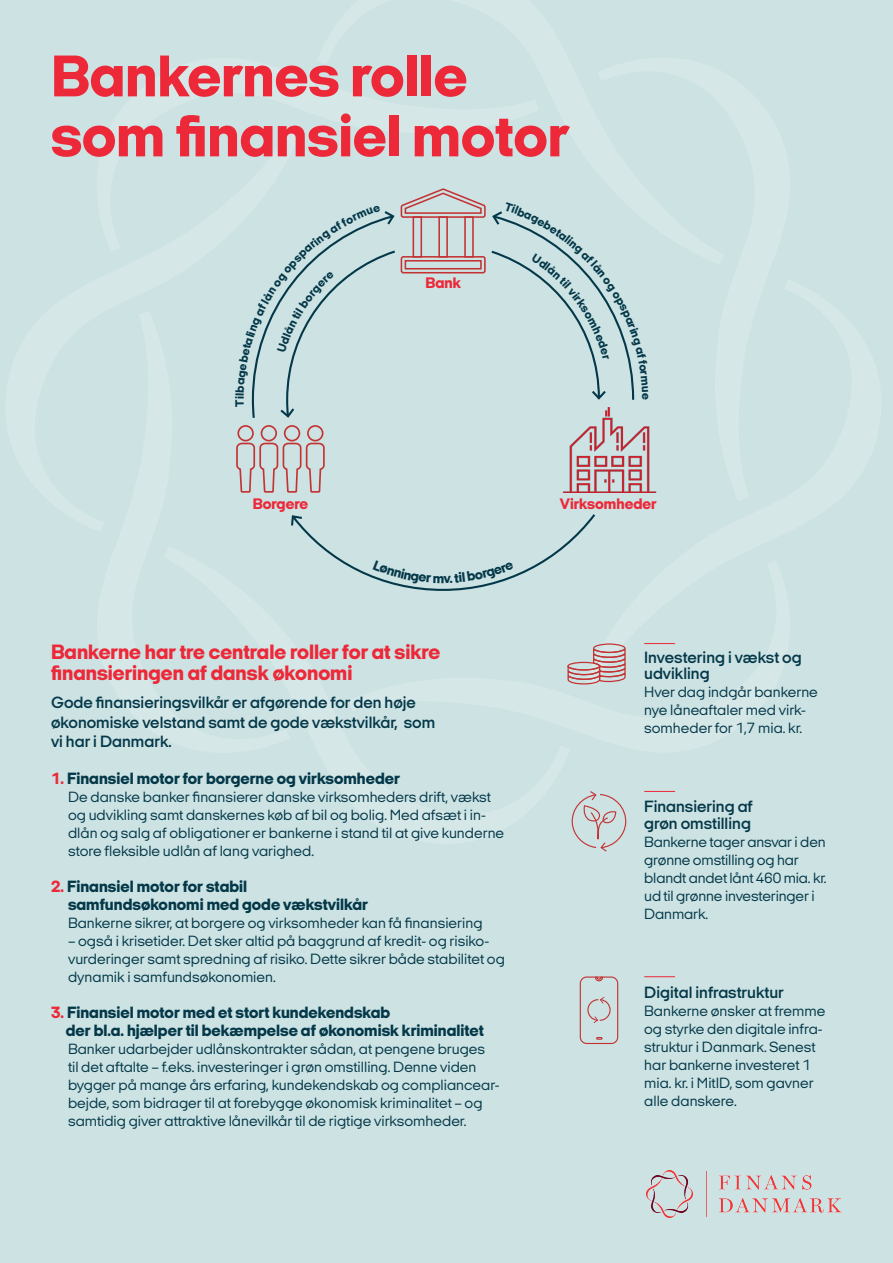
<style>
.page{position:relative;width:893px;height:1263px;background:#cce2e3}
.page>*{position:absolute;margin:0;border:0;box-sizing:border-box;transform-origin:0 0}
.t1{font:800 60px/60px "Italian Plate No 2 Expanded";color:#ed2838}
.rubrik{font:800 21px/21px "Italian Plate No 2 Expanded";color:#ed2838}
.mellemrubrik_indryk{font:800 16.5px/18px "Italian Plate No 2 Expanded";color:#043849}
.Underrubrik{font:600 16.5px/19.8px "Italian Plate No 2 Expanded";color:#043849}
.ikon_tekst{font:600 16.5px/16.5px "Italian Plate No 2 Expanded";color:#043849}
.tekst_til_model{font:800 15.45px "Italian Plate No 2 Expanded";color:#ed2838}
.brød_indryk{font:15px/18px "Italian Plate No 2 Expanded";color:#043849}
.brød_ikon{font:15px/18px "Italian Plate No 2 Expanded";color:#043849}
.mellemrubrik_indryk-2{font:15px/18px "Italian Plate No 2 Expanded";color:#043849}
.s1{color:#ed2838}
</style>
<div class="page">
<img style="left:647px;top:1170px;width:195px;height:47px">
<div style="left:580px;top:976px;width:38px;height:68px;border:1px solid #c43333;border-radius:6px"></div>
<svg style="left:594px;top:976px;width:10px;height:6px"></svg>
<svg style="left:596px;top:1037px;width:7px;height:3px"></svg>
<svg style="left:587px;top:997px;width:24px;height:26px"></svg>
<hr style="left:644px;top:976px;width:31px;height:1px;background:#ed2838">
<svg style="left:571px;top:791px;width:55px;height:61px"></svg>
<hr style="left:644px;top:791px;width:31px;height:1px;background:#ed2838">
<svg style="left:567px;top:643px;width:59px;height:42px"></svg>
<div style="left:567px;top:662px;width:33px;height:8px;border:1px solid #c43333;border-radius:50%"></div>
<hr style="left:644px;top:643px;width:31px;height:1px;background:#ed2838">
<img style="left:563px;top:420px;width:93px;height:73px">
<div style="left:237px;top:425px;width:17px;height:16px;border:2px solid #c43333;border-radius:50%"></div>
<div style="left:261px;top:425px;width:16px;height:16px;border:2px solid #c43333;border-radius:50%"></div>
<div style="left:284px;top:425px;width:16px;height:16px;border:2px solid #c43333;border-radius:50%"></div>
<div style="left:307px;top:425px;width:16px;height:16px;border:2px solid #c43333;border-radius:50%"></div>
<svg style="left:236px;top:442px;width:89px;height:51px"></svg>
<svg style="left:291px;top:514px;width:304px;height:77px"></svg>
<svg style="left:251px;top:188px;width:384px;height:232px"></svg>
<p class="t1" style="left:51px;top:46px;width:519px">Bankernes rolle som finansiel motor</p>
<p class="tekst_til_model" style="left:425px;top:275px;width:37px">Bank</p>
<p class="tekst_til_model" style="left:253px;top:495px;width:57px">Borgere</p>
<p class="tekst_til_model" style="left:560px;top:495px;width:98px">Virksomheder</p>
<p class="rubrik" style="left:51px;top:641px;width:391px">Bankerne har tre centrale roller for at sikre finansieringen af dansk økonomi</p>
<p class="Underrubrik" style="left:51px;top:692px;width:386px">Gode finansieringsvilkår er afgørende for den høje økonomiske velstand samt de gode vækstvilkår, som vi har i Danmark.</p>
<p class="mellemrubrik_indryk" style="left:51px;top:769px;width:350px"><span class="s1">1.</span> Finansiel motor for borgerne og virksomheder</p>
<p class="brød_indryk" style="left:68px;top:788px;width:438px">De danske banker finansierer danske virksomheders drift, vækst og udvikling samt danskernes køb af bil og bolig. Med afsæt i in&shy;dlån og salg af obligationer er bankerne i stand til at give kunderne store fleksible udlån af lang varighed.</p>
<p class="mellemrubrik_indryk" style="left:68px;top:877px;width:301px;text-indent:-17px"><span class="s1">2.</span> Finansiel motor for stabil samfundsøkonomi med gode vækstvilkår</p>
<p class="brød_indryk" style="left:68px;top:914px;width:416px">Bankerne sikrer, at borgere og virksomheder kan få finansiering</p>
<p class="brød_indryk" style="left:68px;top:932px;width:438px">– også i krisetider. Det sker altid på baggrund af kredit- og risiko&shy;vurderinger samt spredning af risiko. Dette sikrer både stabilitet og dynamik i samfundsøkonomien.</p>
<p class="mellemrubrik_indryk" style="left:51px;top:1003px;width:341px"><span class="s1">3.</span> Finansiel motor med et stort kundekendskab</p>
<p class="mellemrubrik_indryk" style="left:66px;top:1021px;width:420px">der bl.a. hjælper til bekæmpelse af økonomisk kriminalitet</p>
<p class="mellemrubrik_indryk-2" style="left:68px;top:1040px;width:433px">Banker udarbejder udlånskontrakter sådan, at pengene bruges<br>til det aftalte – f.eks. investeringer i grøn omstilling. Denne viden bygger på mange års erfaring, kundekendskab og compliancear&shy;bejde, som bidrager til at forebygge økonomisk kriminalitet – og samtidig giver attraktive lånevilkår til de rigtige virksomheder.</p>
<p class="ikon_tekst" style="left:644px;top:649px;width:159px">Investering i vækst og udvikling</p>
<p class="brød_ikon" style="left:644px;top:683px;width:175px">Hver dag indgår bankerne nye låneaftaler med virk&shy;somheder for 1,7 mia. kr.</p>
<p class="ikon_tekst" style="left:644px;top:798px;width:110px">Finansiering af grøn omstilling</p>
<p class="brød_ikon" style="left:644px;top:832px;width:184px">Bankerne tager ansvar i den grønne omstilling og har blandt andet lånt 460 mia. kr. ud til grønne investeringer i<br>Danmark.</p>
<p class="ikon_tekst" style="left:644px;top:984px;width:141px">Digital infrastruktur</p>
<p class="brød_ikon" style="left:644px;top:1001px;width:183px">Bankerne ønsker at fremme og styrke den digitale infra&shy;struktur i Danmark. Senest har bankerne investeret 1 mia. kr. i MitID, som gavner alle danskere.</p>
</div>
